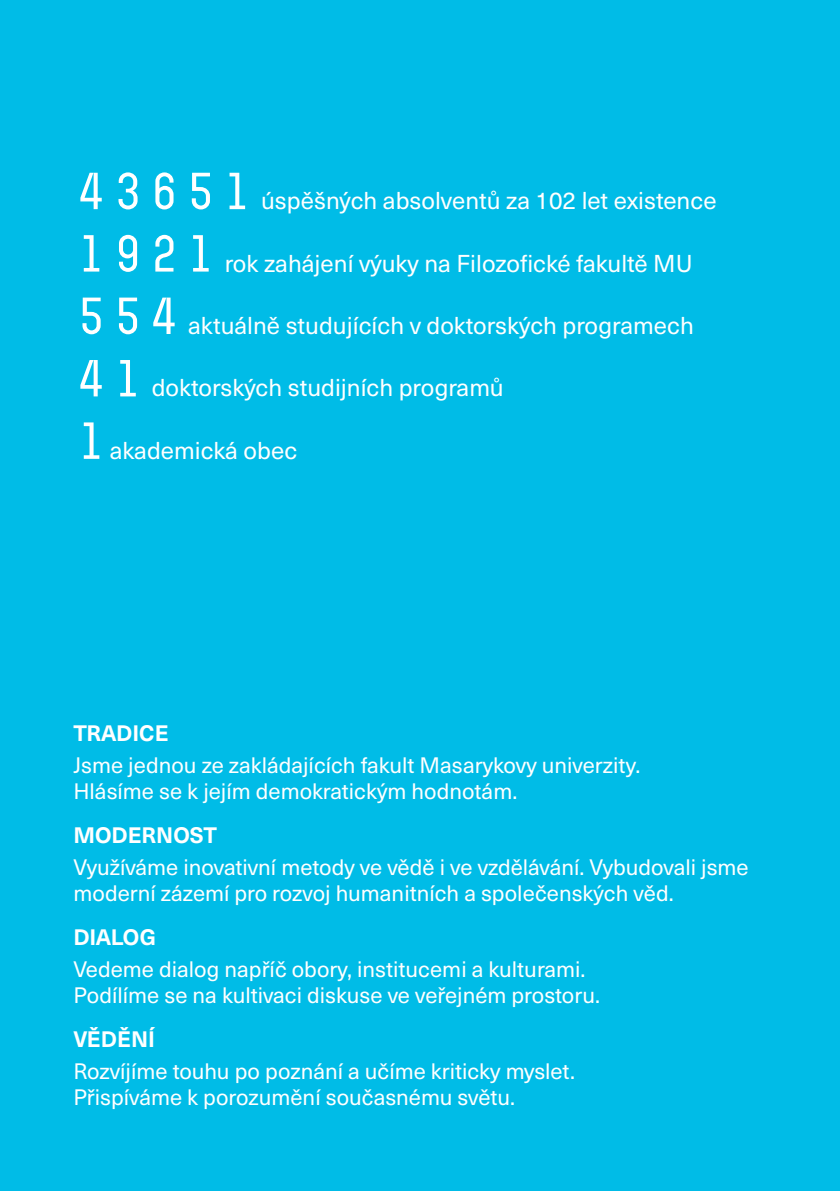
<style>
.page{position:relative;width:840px;height:1191px;background:#fff}
.page>*{position:absolute;margin:0;border:0;box-sizing:border-box;transform-origin:0 0}
.t1{font:24px "Neue Haas Unica Pro";color:#fff}
.t2{font:22px/26.4px "Neue Haas Unica Pro";color:#fff}
.t3{font:700 22px "Neue Haas Unica Pro";color:#fff}
.s1{font-family:"Muni";font-weight:500;font-size:52px}
</style>
<div class="page">
<div style="left:0;top:0;width:839px;height:1191px;background:#00bce7"></div>
<p class="t1" style="left:73px;top:186px;width:644px"><span class="s1">43651</span> úspěšných absolventů za 102 let existence</p>
<p class="t1" style="left:73px;top:249px;width:620px"><span class="s1">1921</span> rok zahájení výuky na Filozofické fakultě MU</p>
<p class="t1" style="left:73px;top:311px;width:621px"><span class="s1">554</span> aktuálně studujících v doktorských programech</p>
<p class="t1" style="left:73px;top:373px;width:431px"><span class="s1">41</span> doktorských studijních programů</p>
<p class="t1" style="left:73px;top:436px;width:225px"><span class="s1">1</span>akademická obec</p>
<p class="t3" style="left:73px;top:719px;width:97px">TRADICE</p>
<p class="t2" style="left:73px;top:752px;width:568px">Jsme jednou ze zakládajících fakult Masarykovy univerzity.<br>Hlásíme se k jejím demokratickým hodnotám.</p>
<p class="t3" style="left:73px;top:821px;width:145px">MODERNOST</p>
<p class="t2" style="left:73px;top:854px;width:676px">Využíváme inovativní metody ve vědě i ve vzdělávání. Vybudovali jsme moderní zázemí pro rozvoj humanitních a společenských věd.</p>
<p class="t3" style="left:73px;top:923px;width:84px">DIALOG</p>
<p class="t2" style="left:73px;top:956px;width:528px">Vedeme dialog napříč obory, institucemi a kulturami.<br>Podílíme se na kultivaci diskuse ve veřejném prostoru.</p>
<p class="t3" style="left:73px;top:1025px;width:83px">VĚDĚNÍ</p>
<p class="t2" style="left:73px;top:1058px;width:503px">Rozvíjíme touhu po poznání a učíme kriticky myslet.<br>Přispíváme k porozumění současnému světu.</p>
</div>
